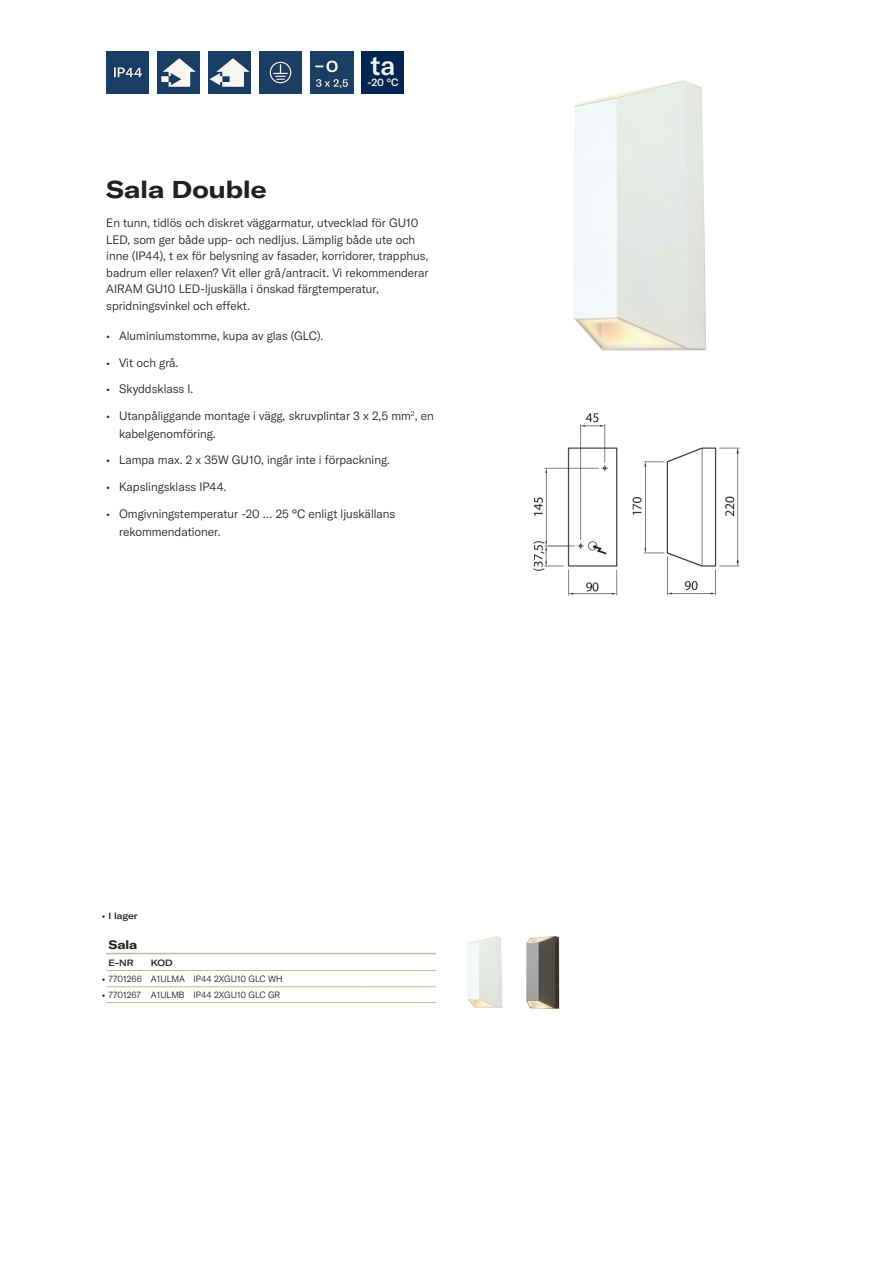
<style>
.page{position:relative;width:893px;height:1263px;background:#fff}
.page>*{position:absolute;margin:0;border:0;box-sizing:border-box;transform-origin:0 0}
.t1{font:500 27px "GT America";color:#f2f2e9}
.t2{font:700 expanded 24px "GT America";color:#231f20}
.t3{font:300 12px/16.5px "GT America";color:#231f20}
.t4{font:700 expanded 12px "GT America";color:#231f20}
.t5{font:500 10.5px "GT America";color:#f2f2e9}
.t6{font:300 9px "GT America";color:#231f20}
.t7{font:500 expanded 9px "GT America";color:#231f20}
.s1{font-weight:500;font-stretch:expanded}
</style>
<div class="page">
<img style="left:574px;top:80px;width:133px;height:271px">
<img style="left:106px;top:51px;width:43px;height:43px">
<img style="left:157px;top:51px;width:43px;height:43px">
<img style="left:208px;top:51px;width:43px;height:43px">
<img style="left:259px;top:51px;width:43px;height:43px">
<img style="left:311px;top:51px;width:42px;height:43px">
<img style="left:533px;top:413px;width:207px;height:183px">
<img style="left:468px;top:936px;width:35px;height:72px">
<img style="left:526px;top:936px;width:34px;height:73px">
<div style="left:362px;top:51px;width:42px;height:43px;background:#002554"></div>
<hr style="left:191px;top:986px;width:177px;height:1px;background:#c0ba9f">
<hr style="left:368px;top:986px;width:34px;height:1px;background:#c0ba9f">
<hr style="left:402px;top:986px;width:34px;height:1px;background:#c0ba9f">
<hr style="left:191px;top:1002px;width:177px;height:1px;background:#c0ba9f">
<hr style="left:368px;top:1002px;width:34px;height:1px;background:#c0ba9f">
<hr style="left:402px;top:1002px;width:34px;height:1px;background:#c0ba9f">
<hr style="left:191px;top:970px;width:177px;height:1px;background:#c0ba9f">
<hr style="left:368px;top:970px;width:34px;height:1px;background:#c0ba9f">
<hr style="left:402px;top:970px;width:34px;height:1px;background:#c0ba9f">
<hr style="left:106px;top:953px;width:43px;height:1px;background:#c0ba9f">
<hr style="left:149px;top:953px;width:42px;height:1px;background:#c0ba9f">
<hr style="left:191px;top:953px;width:177px;height:1px;background:#c0ba9f">
<hr style="left:368px;top:953px;width:34px;height:1px;background:#c0ba9f">
<hr style="left:402px;top:953px;width:34px;height:1px;background:#c0ba9f">
<hr style="left:106px;top:970px;width:43px;height:1px;background:#c0ba9f">
<hr style="left:106px;top:986px;width:43px;height:1px;background:#c0ba9f">
<hr style="left:106px;top:1002px;width:43px;height:1px;background:#c0ba9f">
<hr style="left:149px;top:970px;width:42px;height:1px;background:#c0ba9f">
<hr style="left:149px;top:986px;width:42px;height:1px;background:#c0ba9f">
<hr style="left:149px;top:1002px;width:42px;height:1px;background:#c0ba9f">
<h1 class="t1" style="left:371px;top:49px;width:26px">ta</h1>
<h2 class="t2" style="left:106px;top:174px;width:162px">Sala Double</h2>
<p class="t5" style="left:368px;top:76px;width:32px">-20 °C</p>
<p class="t3" style="left:106px;top:215px;width:324px">En tunn, tidlös och diskret väggarmatur, utvecklad för GU10<br>LED, som ger både upp- och nedljus. Lämplig både ute och inne (IP44), t ex för belysning av fasader, korridorer, trapphus, badrum eller relaxen? Vit eller grå/antracit. Vi rekommenderar AIRAM GU10 LED-ljuskälla i önskad färgtemperatur, spridningsvinkel och effekt.</p>
<p class="t3" style="left:106px;top:328px;width:219px">• Aluminiumstomme, kupa av glas (GLC).</p>
<p class="t3" style="left:106px;top:354px;width:74px">• Vit och grå.</p>
<p class="t3" style="left:106px;top:381px;width:89px">• Skyddsklass I.</p>
<p class="t3" style="left:119px;top:407px;width:316px;line-height:18px;text-indent:-13px">• Utanpåliggande montage i vägg, skruvplintar 3 x 2,5 mm<sup>2</sup>, en kabelgenomföring.</p>
<p class="t3" style="left:106px;top:452px;width:285px">• Lampa max. 2 x 35W GU10, ingår inte i förpackning.</p>
<p class="t3" style="left:106px;top:478px;width:122px">• Kapslingsklass IP44.</p>
<p class="t3" style="left:119px;top:504px;width:278px;line-height:18px;text-indent:-13px">• Omgivningstemperatur -20 … 25 °C enligt ljuskällans rekommendationer.</p>
<p class="t7" style="left:102px;top:910px;width:38px">• I lager</p>
<p class="t4" style="left:108px;top:937px;width:31px">Sala</p>
<p class="t7" style="left:108px;top:957px;width:27px">E-NR</p>
<p class="t7" style="left:151px;top:957px;width:23px">KOD</p>
<p class="t6" style="left:102px;top:974px;width:182px"><span class="s1">•</span> 7701266 A1ULMA IP44 2XGU10 GLC WH</p>
<p class="t6" style="left:102px;top:990px;width:180px"><span class="s1">•</span> 7701267 A1ULMB IP44 2XGU10 GLC GR</p>
</div>
